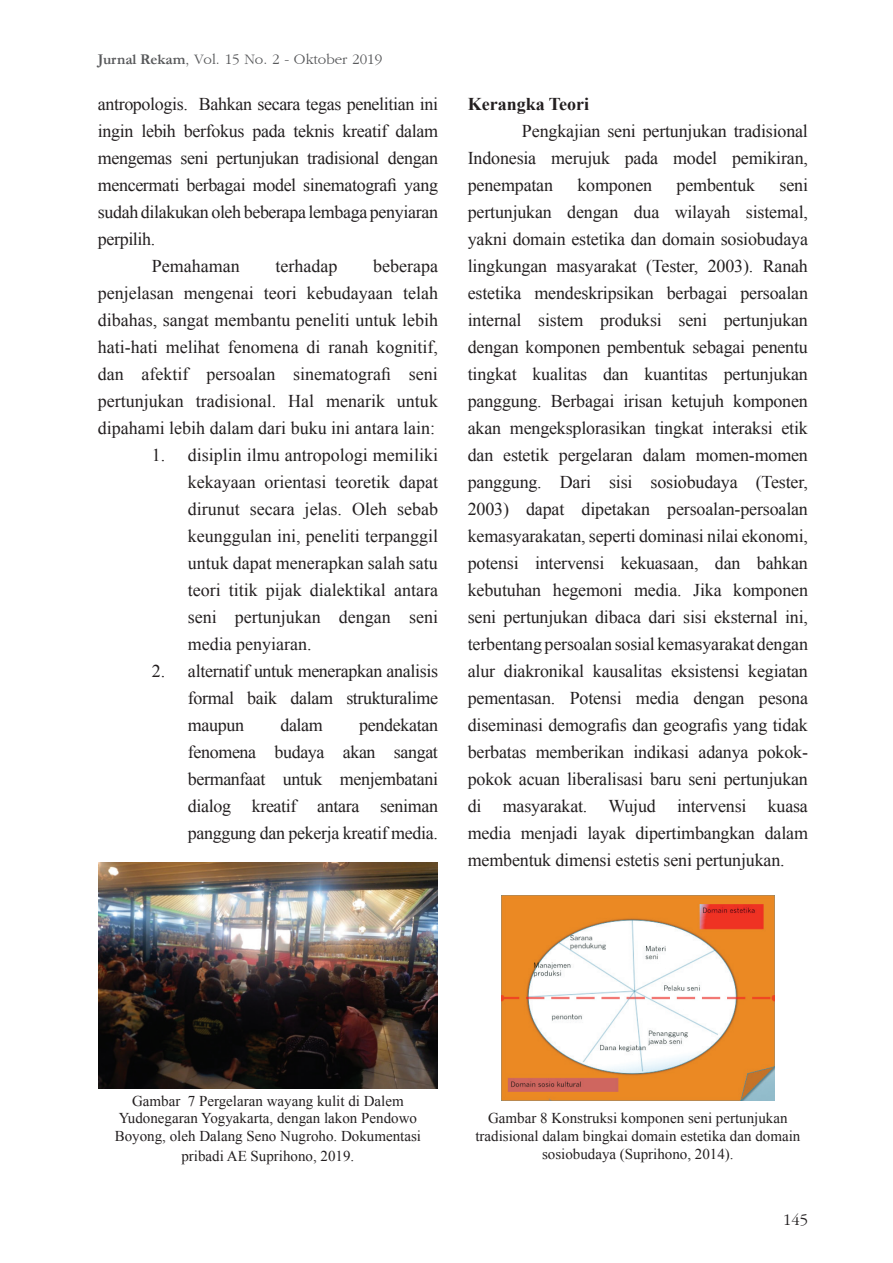
<style>
.page{position:relative;width:893px;height:1263px;background:#fff}
.page>*{position:absolute;margin:0;border:0;box-sizing:border-box;transform-origin:0 0}
.t1{font:18px/27px "Times New Roman";letter-spacing:-.02em;color:#231f20;text-align:justify}
.t2{font:18px "Times New Roman";color:#231f20}
.t3{font:700 18px "Times New Roman";color:#231f20}
.t4{font:16.5px "Garamond";color:#231f20}
.t5{font:15px/17.2px "Times New Roman";color:#231f20;text-align:center}
.t6{font:15px "Garamond";color:#57585a}
.s1{font-weight:700}
</style>
<div class="page">
<img style="left:98px;top:862px;width:339px;height:227px">
<img style="left:501px;top:896px;width:273px;height:205px">
<p class="t6" style="left:98px;top:52px;width:286px"><span class="s1">Jurnal Rekam</span>, Vol. 15 No. 2 - Oktober 2019</p>
<p class="t1" style="left:98px;top:90px;width:342px">antropologis. Bahkan secara tegas penelitian ini</p>
<p class="t1" style="left:98px;top:117px;width:342px">ingin lebih berfokus pada teknis kreatif dalam</p>
<p class="t1" style="left:98px;top:144px;width:342px">mengemas seni pertunjukan tradisional dengan</p>
<p class="t1" style="left:98px;top:171px;width:342px">mencermati berbagai model sinematografi yang</p>
<p class="t1" style="left:98px;top:198px;width:342px">sudah dilakukan oleh beberapa lembaga penyiaran</p>
<p class="t1" style="left:98px;top:225px;width:59px">perpilih.</p>
<p class="t2" style="left:152px;top:254px;width:89px">Pemahaman</p>
<p class="t2" style="left:275px;top:254px;width:63px">terhadap</p>
<p class="t1" style="left:98px;top:252px;width:342px;text-indent:275px">beberapa penjelasan mengenai teori kebudayaan telah dibahas, sangat membantu peneliti untuk lebih hati-hati melihat fenomena di ranah kognitif, dan afektif persoalan sinematografi seni pertunjukan tradisional. Hal menarik untuk dipahami lebih dalam dari buku ini antara lain:</p>
<p class="t1" style="left:188px;top:441px;width:252px;text-indent:-36px">1. disiplin ilmu antropologi memiliki kekayaan orientasi teoretik dapat dirunut secara jelas. Oleh sebab keunggulan ini, peneliti terpanggil untuk dapat menerapkan salah satu teori titik pijak dialektikal antara seni pertunjukan dengan seni media penyiaran.</p>
<p class="t1" style="left:188px;top:657px;width:252px;text-indent:-36px">2. alternatif untuk menerapkan analisis formal baik dalam strukturalime maupun</p>
<p class="t1" style="left:188px;top:711px;width:252px;text-indent:171px">pendekatan fenomena budaya akan sangat bermanfaat untuk menjembatani dialog kreatif antara seniman panggung dan pekerja kreatif media.</p>
<p class="t1" style="left:280px;top:711px;width:44px">dalam</p>
<p class="t3" style="left:468px;top:92px;width:123px">Kerangka Teori</p>
<p class="t1" style="left:468px;top:117px;width:342px;text-indent:54px">Pengkajian seni pertunjukan tradisional Indonesia merujuk pada model pemikiran, penempatan</p>
<p class="t1" style="left:468px;top:171px;width:342px;text-indent:312px">seni pertunjukan dengan dua wilayah sistemal, yakni domain estetika dan domain sosiobudaya lingkungan masyarakat (Tester, 2003). Ranah estetika mendeskripsikan berbagai persoalan internal sistem produksi seni pertunjukan dengan komponen pembentuk sebagai penentu tingkat kualitas dan kuantitas pertunjukan panggung. Berbagai irisan ketujuh komponen akan mengeksplorasikan tingkat interaksi etik dan estetik pergelaran dalam momen-momen panggung. Dari sisi sosiobudaya (Tester, 2003) dapat dipetakan persoalan-persoalan kemasyarakatan, seperti dominasi nilai ekonomi, potensi intervensi kekuasaan, dan bahkan kebutuhan hegemoni media. Jika komponen seni pertunjukan dibaca dari sisi eksternal ini, terbentang persoalan sosial kemasyarakat dengan alur diakronikal kausalitas eksistensi kegiatan pementasan. Potensi media dengan pesona diseminasi demografis dan geografis yang tidak berbatas memberikan indikasi adanya pokok&shy;pokok acuan liberalisasi baru seni pertunjukan di masyarakat. Wujud intervensi kuasa media menjadi layak dipertimbangkan dalam membentuk dimensi estetis seni pertunjukan.</p>
<p class="t1" style="left:577px;top:171px;width:76px">komponen</p>
<p class="t1" style="left:677px;top:171px;width:80px">pembentuk</p>
<p class="t5" style="left:115px;top:1092px;width:308px">Gambar 7 Pergelaran wayang kulit di Dalem<br>Yudonegaran Yogyakarta, dengan lakon Pendowo<br>Boyong, oleh Dalang Seno Nugroho. Dokumentasi</p>
<p class="t5" style="left:181px;top:1147px;width:174px">pribadi AE Suprihono, 2019.</p>
<p class="t5" style="left:475px;top:1109px;width:326px;line-height:18px">Gambar 8 Konstruksi komponen seni pertunjukan tradisional dalam bingkai domain estetika dan domain sosiobudaya (Suprihono, 2014).</p>
<p class="t4" style="left:783px;top:1211px;width:26px">145</p>
</div>
